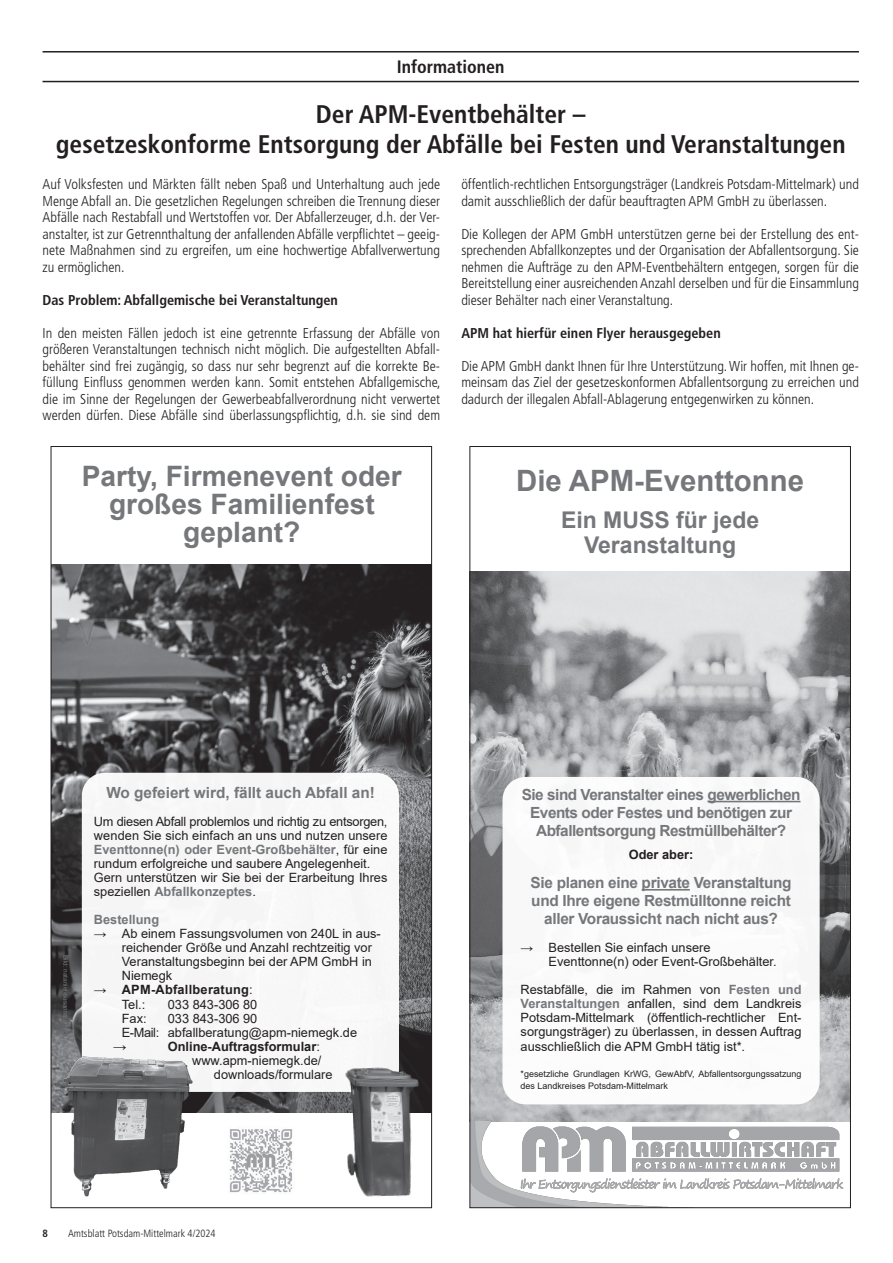
<style>
.page{position:relative;width:893px;height:1263px;background:#fff}
.page>*{position:absolute;margin:0;border:0;box-sizing:border-box;transform-origin:0 0}
.t1{font:700 29.4px "Arial";color:#75777a}
.t2{font:700 28.2px/28.2px "Arial";color:#75777a;text-align:center}
.Head{font:700 condensed 25.5px/30px "Frutiger LT Std";color:#231f20;text-align:center}
.t3{font:700 22.95px/25.5px "Arial";color:#75777a;text-align:center}
.text_balken{font:700 condensed 18px "Frutiger LT Std";color:#231f20}
.t4{font:700 15.3px/17.9px "Arial";letter-spacing:-.02em;color:#75777a;text-align:center}
.t5{font:700 15.3px "Arial";color:#75777a}
.fliesstext{font:300 condensed 14.25px/16.5px "Frutiger LT Std";color:#231f20;text-align:justify}
.fett{font:700 condensed 14.25px "Frutiger LT Std";color:#231f20}
.t6{font:13.35px "Arial";color:#231f20}
.t7{font:12.75px/14.1px "Arial";color:#231f20}
.t8{font:700 12.75px "Arial";color:#231f20}
.t9{font:700 12.75px/14.1px "Arial";letter-spacing:.02em;color:#231f20}
.t10{font:700 12.75px "Arial";color:#75777a}
.t11{font:300 condensed 10.5px "Frutiger LT Std";color:#231f20}
.t12{font:700 condensed 10.5px "Frutiger LT Std";color:#231f20}
.t13{font:9px/11.6px "Arial";color:#231f20}
.t14{font:6.45px "Arial";color:#75777a}
.s1{font-weight:700;color:#75777a}
.s2{font-weight:400}
</style>
<div class="page">
<hr style="left:43px;top:51px;width:816px;height:2px;background:#231f20">
<hr style="left:43px;top:81px;width:816px;height:1px;background:#231f20">
<img style="left:53px;top:564px;width:377px;height:549px">
<div style="left:82px;top:773px;width:317px;height:319px;background:#f7f7f7;border-radius:23px"></div>
<img style="left:343px;top:1064px;width:84px;height:133px">
<img style="left:230px;top:1129px;width:63px;height:64px">
<img style="left:59px;top:1055px;width:136px;height:141px">
<img style="left:471px;top:571px;width:378px;height:635px">
<div style="left:502px;top:777px;width:318px;height:327px;background:#fff;border-radius:23px"></div>
<hr style="left:707px;top:801px;width:93px;height:1px;background:#75777a">
<hr style="left:642px;top:889px;width:48px;height:1px;background:#75777a">
<p class="text_balken" style="left:397px;top:56px;width:109px">Informationen</p>
<p class="Head" style="left:56px;top:100px;width:791px">Der APM-Eventbehälter –<br>gesetzeskonforme Entsorgung der Abfälle bei Festen und Veranstaltungen</p>
<p class="fliesstext" style="left:43px;top:176px;width:399px">Auf Volksfesten und Märkten fällt neben Spaß und Unterhaltung auch jede Menge Abfall an. Die gesetzlichen Regelungen schreiben die Trennung dieser Abfälle nach Restabfall und Wertstoffen vor. Der Abfallerzeuger, d.h. der Ver&shy;anstalter, ist zur Getrennthaltung der anfallenden Abfälle verpflichtet – geeig&shy;nete Maßnahmen sind zu ergreifen, um eine hochwertige Abfallverwertung zu ermöglichen.</p>
<p class="fett" style="left:43px;top:291px;width:297px">Das Problem: Abfallgemische bei Veranstaltungen</p>
<p class="fliesstext" style="left:43px;top:325px;width:400px">In den meisten Fällen jedoch ist eine getrennte Erfassung der Abfälle von größeren Veranstaltungen technisch nicht möglich. Die aufgestellten Abfall&shy;behälter sind frei zugängig, so dass nur sehr begrenzt auf die korrekte Be&shy;füllung Einfluss genommen werden kann. Somit entstehen Abfallgemische, die im Sinne der Regelungen der Gewerbeabfallverordnung nicht verwertet werden dürfen. Diese Abfälle sind überlassungspflichtig, d.h. sie sind dem</p>
<p class="fliesstext" style="left:461px;top:176px;width:399px">öffentlich-rechtlichen Entsorgungsträger (Landkreis Potsdam-Mittelmark) und damit ausschließlich der dafür beauftragten APM GmbH zu überlassen.</p>
<p class="fliesstext" style="left:461px;top:226px;width:399px">Die Kollegen der APM GmbH unterstützen gerne bei der Erstellung des ent&shy;sprechenden Abfallkonzeptes und der Organisation der Abfallentsorgung. Sie nehmen die Aufträge zu den APM-Eventbehältern entgegen, sorgen für die Bereitstellung einer ausreichenden Anzahl derselben und für die Einsammlung dieser Behälter nach einer Veranstaltung.</p>
<p class="fett" style="left:461px;top:324px;width:261px">APM hat hierfür einen Flyer herausgegeben</p>
<p class="fliesstext" style="left:461px;top:358px;width:399px">Die APM GmbH dankt Ihnen für Ihre Unterstützung. Wir hoffen, mit Ihnen ge&shy;meinsam das Ziel der gesetzeskonformen Abfallentsorgung zu erreichen und dadurch der illegalen Abfall-Ablagerung entgegenwirken zu können.</p>
<p class="t2" style="left:82px;top:462px;width:321px">Party, Firmenevent oder großes Familienfest geplant?</p>
<p class="t14" style="left:70px;top:955px;width:106px;rotate:90deg">Bild: nataniel-susantoputra_unsplash</p>
<p class="t5" style="left:106px;top:781px;width:270px">Wo gefeiert wird, fällt auch Abfall an!</p>
<p class="t7" style="left:94px;top:814px;width:295px">Um diesen Abfall problemlos und richtig zu entsorgen, wenden Sie sich einfach an uns und nutzen unsere <span class="s1">Eventtonne(n) oder Event-Großbehälter</span>, für eine rundum erfolgreiche und saubere Angelegenheit.<br>Gern unterstützen wir Sie bei der Erarbeitung Ihres speziellen <span class="s1">Abfallkonzeptes</span>.</p>
<p class="t10" style="left:94px;top:911px;width:67px">Bestellung</p>
<p class="t7" style="left:122px;top:926px;width:260px;text-indent:-28px">→ Ab einem Fassungsvolumen von 240L in aus&shy;reichender Größe und Anzahl rechtzeitig vor Veranstaltungsbeginn bei der APM GmbH in Niemegk</p>
<p class="t9" style="left:122px;top:983px;width:133px;text-indent:-28px"><span class="s2">→</span> APM-Abfallberatung<span class="s2">:<br>Tel.:</span></p>
<p class="t7" style="left:168px;top:997px;width:91px">033 843-306 80</p>
<p class="t7" style="left:122px;top:1011px;width:237px;text-indent:46px">033 843-306 90<br>E-Mail: abfallberatung@apm-niemegk.de</p>
<p class="t6" style="left:113px;top:1037px;width:15px">→</p>
<p class="t8" style="left:168px;top:1037px;width:154px">Online-Auftragsformular<span class="s2">:</span></p>
<p class="t7" style="left:192px;top:1053px;width:131px">www.apm-niemegk.de/</p>
<p class="t7" style="left:214px;top:1067px;width:120px">downloads/formulare</p>
<p class="t7" style="left:122px;top:1011px;width:26px">Fax:</p>
<p class="t12" style="left:43px;top:1227px;width:7px">8</p>
<p class="t11" style="left:68px;top:1227px;width:149px">Amtsblatt Potsdam-Mittelmark 4/2024</p>
<p class="t1" style="left:516px;top:460px;width:290px">Die APM-Eventtonne</p>
<p class="t3" style="left:561px;top:507px;width:200px">Ein MUSS für jede<br>Veranstaltung</p>
<p class="t4" style="left:522px;top:786px;width:280px">Sie sind Veranstalter eines gewerblichen<br>Events oder Festes und benötigen zur<br>Abfallentsorgung Restmüllbehälter?</p>
<p class="t8" style="left:629px;top:845px;width:66px">Oder aber:</p>
<p class="t4" style="left:531px;top:874px;width:262px">Sie planen eine private Veranstaltung und Ihre eigene Restmülltonne reicht aller Voraussicht nach nicht aus?</p>
<p class="t7" style="left:548px;top:940px;width:230px;text-indent:-28px">→ Bestellen Sie einfach unsere<br>Eventtonne(n) oder Event-Großbehälter.</p>
<p class="t7" style="left:521px;top:983px;width:282px;text-align:justify">Restabfälle, die im Rahmen von <span class="s1">Festen und Veranstaltungen</span> anfallen, sind dem Landkreis Potsdam-Mittelmark (öffentlich-rechtlicher Ent&shy;sorgungsträger) zu überlassen, in dessen Auftrag ausschließlich die APM GmbH tätig ist*.</p>
<p class="t13" style="left:521px;top:1068px;width:282px">*gesetzliche Grundlagen KrWG, GewAbfV, Abfallentsorgungssatzung des Landkreises Potsdam-Mittelmark</p>
</div>
